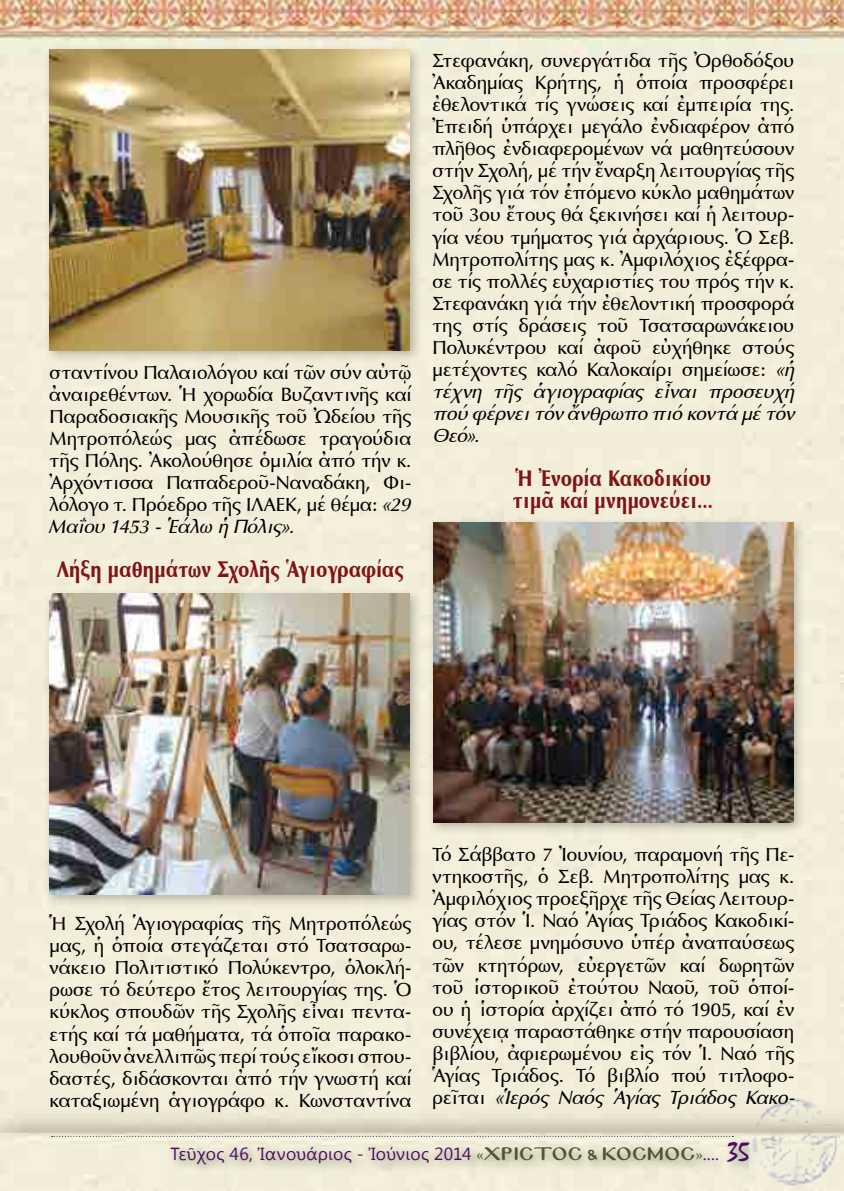
<style>
.page{position:relative;width:844px;height:1191px;background:#fff}
.page>*{position:absolute;margin:0;border:0;box-sizing:border-box;transform-origin:0 0}
.t1{font:23.1px/22.1px "SK Optima Pol Uni W Bold";letter-spacing:.015em;color:#7f1416;scale:.83 1}
.t2{font:19.25px/22.1px "SK Optima Pol Uni W";letter-spacing:.005em;color:#000;text-align:justify}
.t3{font:19.25px "SK Optima Pol Uni W Italic";letter-spacing:-.02em;color:#000}
.t4{font:17.5px "Segoe UI";letter-spacing:.015em;color:#4d0c62}
.s1{font-family:"SK Optima Pol Uni W Italic"}
.s2{font-style:italic}
.s3{font-family:"Minion Pro";color:#585134}
.s4{font-family:"Mg Byzantine UC Pol Normal";font-size:15.75px;color:#585134}
.s5{font-family:"Minion Pro"}
.s6{font-family:"Mistral";font-size:28px}
</style>
<div class="page">
<img style="left:0;top:0;width:843px;height:1191px">
<div style="left:43px;top:44px;width:378px;height:320px;background:#000;opacity:.25"></div>
<img style="left:50px;top:50px;width:359px;height:300px">
<div style="left:43px;top:588px;width:378px;height:320px;background:#000;opacity:.25"></div>
<img style="left:50px;top:594px;width:359px;height:300px">
<div style="left:427px;top:516px;width:378px;height:319px;background:#000;opacity:.25"></div>
<img style="left:433px;top:522px;width:360px;height:300px">
<p class="t2" style="left:50px;top:361px;width:363px">σταντίνου Παλαιολόγου καί τῶν σύν αὐτῷ ἀναιρεθέντων. Ἡ χορωδία Βυζαντινῆς καί Παραδοσιακῆς Μουσικῆς τοῦ Ὠδείου τῆς Μητροπόλεώς μας ἀπέδωσε τραγούδια τῆς Πόλης. Ἀκολούθησε ὁμιλία ἀπό τήν κ.<br>Ἀρχόντισσα Παπαδεροῦ-Ναναδάκη, Φι&shy;λόλογο τ. Πρόεδρο τῆς ΙΛΑΕΚ, μέ θέμα: <span class="s1">«29</span></p>
<p class="t3" style="left:50px;top:515px;width:246px">Μαΐου 1453 - Ἑάλω ἡ Πόλις».</p>
<p class="t1" style="left:57px;top:559px;width:419px">Λήξη μαθημάτων Σχολῆς Ἁγιογραφίας</p>
<p class="t2" style="left:432px;top:50px;width:368px;text-align:left">Στεφανάκη, συνεργάτιδα τῆς Ὀρθοδόξου Ἀκαδημίας Κρήτης, ἡ ὁποία προσφέρει ἐθελοντικά τίς γνώσεις καί ἐμπειρία της.<br>Ἐπειδή ὑπάρχει μεγάλο ἐνδιαφέρον ἀπό πλῆθος ἐνδιαφερομένων νά μαθητεύσουν στήν Σχολή, μέ τήν ἔναρξη λειτουργίας τῆς Σχολῆς γιά τόν ἑπόμενο κύκλο μαθημάτων τοῦ 3ου ἔτους θά ξεκινήσει καί ἡ λειτουρ&shy;γία νέου τμήματος γιά ἀρχάριους. Ὁ Σεβ.<br>Μητροπολίτης μας κ. Ἀμφιλόχιος ἐξέφρα&shy;σε τίς πολλές εὐχαριστίες του πρός τήν κ.<br>Στεφανάκη γιά τήν ἐθελοντική προσφορά της στίς δράσεις τοῦ Τσατσαρωνάκειου Πολυκέντρου καί ἀφοῦ εὐχήθηκε στούς μετέχοντες καλό Καλοκαίρι σημείωσε: <span class="s2">«ἡ τέχνη τῆς ἁγ ιογραφίας εἶναι προσευχή πού φέρνειτόν ἄνθρωπο πιό κοντά μέτόν Θεό».</span></p>
<p class="t1" style="left:513px;top:468px;width:243px">Ἡ Ἐνορία Κακοδικίου τιμᾶ καί μνημονεύει…</p>
<p class="t2" style="left:50px;top:913px;width:363px">Ἡ Σχολή Ἁγιογραφίας τῆς Μητροπόλεώς μας, ἡ ὁποία στεγάζεται στό Τσατσαρω&shy;νάκειο Πολιτιστικό Πολύκεντρο, ὁλοκλή&shy;ρωσε τό δεύτερο ἔτος λειτουργίας της. Ὁ κύκλος σπουδῶν τῆς Σχολῆς εἶναι πεντα&shy;ετής καί τά μαθήματα, τά ὁποῖα παρακο&shy;λουθοῦν ἀνελλιπῶς περί τούς εἴκοσι σπου&shy;δαστές, διδάσκονται ἀπό τήν γνωστή καί καταξιωμένη ἁγιογράφο κ. Κωνσταντίνα</p>
<p class="t2" style="left:432px;top:844px;width:368px;text-align:left">Τό Σάββατο 7 Ἰουνίου, παραμονή τῆς Πε&shy;ντηκοστῆς, ὁ Σεβ. Μητροπολίτης μας κ.<br>Ἀμφιλόχιος προεξῆρχε τῆς Θείας Λειτουρ&shy;γίας στόν Ἱ. Ναό Ἁγίας Τριάδος Κακοδικί&shy;ου, τέλεσε μνημόσυνο ὑπέρ ἀναπαύσεως τῶν κτητόρων, εὐεργετῶν καί δωρητῶν τοῦ ἱστορικοῦ ἐτούτου Ναοῦ, τοῦ ὁποί&shy;ου ἡ ἱστορία ἀρχίζει ἀπό τό 1905, καί ἐν συνέχειᾳ παραστάθηκε στήν παρουσίαση βιβλίου, ἀφιερωμένου εἰς τόν Ἱ. Ναό τῆς Ἁγίας Τριάδος. Τό βιβλίο πού τιτλοφο&shy;ρ ε ῖ τ α ι <span class="s2">«Ἱερός Ναός Ἁγ ίας Τριάδος Κακο-</span></p>
<p class="t4" style="left:170px;top:1141px;width:580px">Τεῦχος 46, Ἰανουάριος - Ἰούνιος 2014 <span class="s3">«</span><span class="s4">ΧΡΙΣΤΟΣ &amp; ΚΟΣΜΟΣ</span><span class="s3">»</span><span class="s5">....</span> <span class="s6">35</span></p>
</div>
